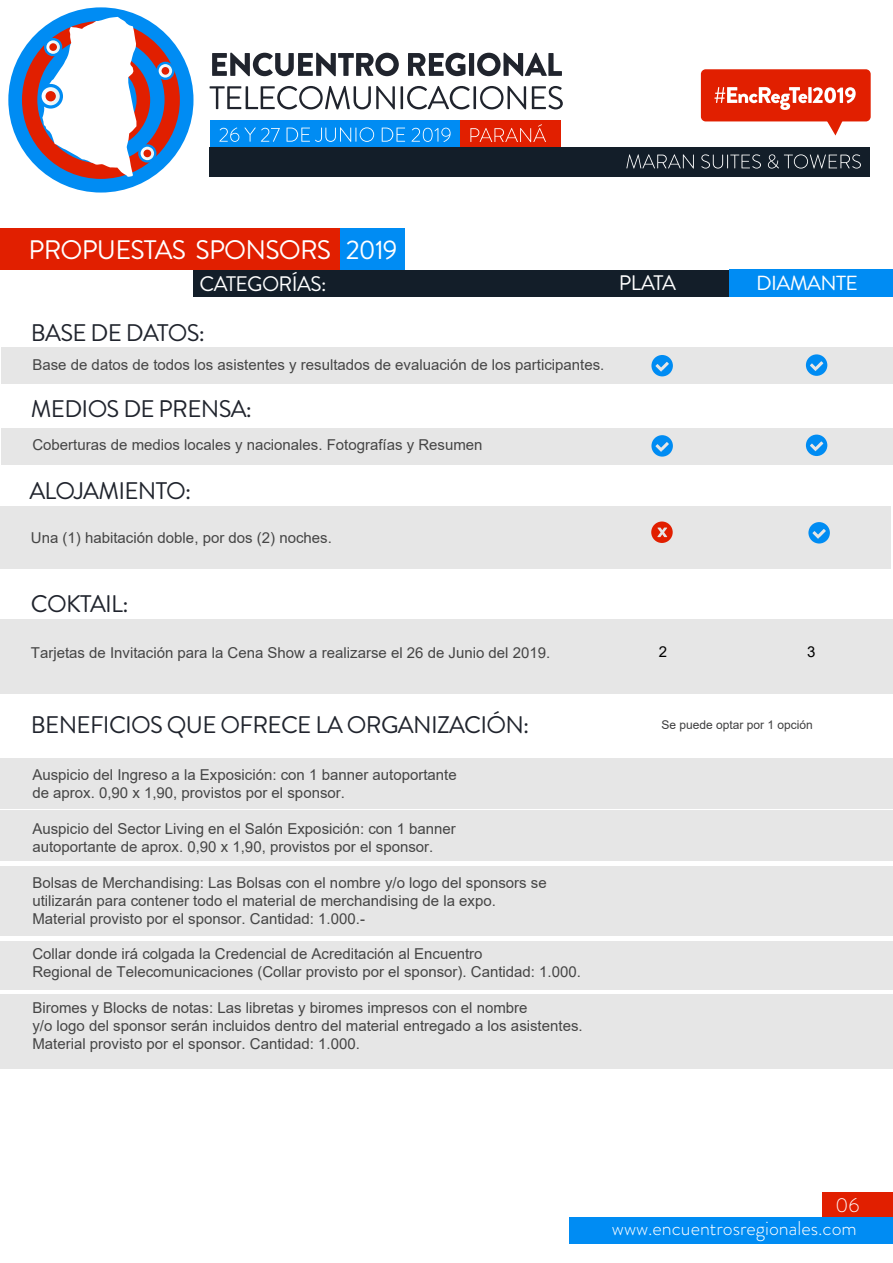
<style>
.page{position:relative;width:893px;height:1263px;background:#fff}
.page>*{position:absolute;margin:0;border:0;box-sizing:border-box;transform-origin:0 0}
.t1{font:26.85px "Brandon Grotesque";letter-spacing:-.03em;color:#fff}
.t2{font:24px "Brandon Grotesque";letter-spacing:-.03em;color:#20242d}
.t3{font:21px "Brandon Grotesque";letter-spacing:-.03em;color:#fff}
.t4{font:20.4px "Brandon Grotesque";letter-spacing:-.03em;color:#fff}
.t5{font:300 19.95px "Brandon Grotesque";color:#fff}
.t6{font:15px/18px "Arial";color:#454545}
.t7{font:15px "Arial";color:#000}
.t8{font:12px "Arial";color:#3e3e3f}
</style>
<div class="page">
<div style="left:570px;top:1217px;width:323px;height:26px;background:#008cf3"></div>
<div style="left:822px;top:1192px;width:71px;height:25px;background:#e11f00"></div>
<div style="left:701px;top:69px;width:170px;height:52px;background:#e11f00;border-radius:5px"></div>
<div style="left:210px;top:147px;width:660px;height:29px;background:#131e29"></div>
<svg style="left:626px;top:154px;width:68px;height:15px"></svg>
<svg style="left:701px;top:154px;width:60px;height:15px"></svg>
<svg style="left:768px;top:154px;width:93px;height:15px"></svg>
<svg style="left:714px;top:87px;width:93px;height:23px"></svg>
<svg style="left:808px;top:87px;width:4px;height:16px"></svg>
<svg style="left:813px;top:87px;width:43px;height:16px"></svg>
<svg style="left:825px;top:121px;width:19px;height:15px"></svg>
<div style="left:433px;top:121px;width:128px;height:26px;background:#e11f00"></div>
<svg style="left:212px;top:53px;width:187px;height:23px"></svg>
<svg style="left:408px;top:53px;width:57px;height:23px"></svg>
<div style="left:469px;top:53px;width:5px;height:23px;background:#20242d"></div>
<svg style="left:477px;top:53px;width:85px;height:23px"></svg>
<svg style="left:210px;top:86px;width:185px;height:23px"></svg>
<hr style="left:401px;top:86px;width:2px;height:23px;background:#20242d">
<svg style="left:407px;top:86px;width:63px;height:23px"></svg>
<hr style="left:473px;top:86px;width:3px;height:23px;background:#20242d">
<svg style="left:480px;top:86px;width:46px;height:23px"></svg>
<svg style="left:532px;top:86px;width:31px;height:23px"></svg>
<div style="left:8px;top:7px;width:185px;height:186px;background:#008cf3;border-radius:50%"></div>
<div style="left:22px;top:21px;width:158px;height:158px;background:#e11f00;border-radius:50%"></div>
<div style="left:37px;top:36px;width:128px;height:127px;background:#008cf3;border-radius:50%"></div>
<div style="left:51px;top:50px;width:99px;height:99px;background:#e11f00;border-radius:50%"></div>
<svg style="left:42px;top:17px;width:94px;height:160px"></svg>
<svg style="left:40px;top:86px;width:21px;height:21px"></svg>
<div style="left:38px;top:84px;width:25px;height:25px;border:3px solid #008cf3;border-radius:50%"></div>
<div style="left:46px;top:91px;width:10px;height:10px;background:#e11f00;border-radius:50%"></div>
<svg style="left:139px;top:145px;width:16px;height:16px"></svg>
<div style="left:138px;top:144px;width:18px;height:19px;border:2px solid #008cf3;border-radius:50%"></div>
<div style="left:144px;top:150px;width:7px;height:7px;background:#e11f00;border-radius:50%"></div>
<svg style="left:45px;top:39px;width:16px;height:16px"></svg>
<div style="left:44px;top:38px;width:18px;height:18px;border:2px solid #008cf3;border-radius:50%"></div>
<div style="left:49px;top:43px;width:8px;height:8px;background:#e11f00;border-radius:50%"></div>
<svg style="left:157px;top:63px;width:16px;height:16px"></svg>
<div style="left:156px;top:62px;width:19px;height:18px;border:2px solid #008cf3;border-radius:50%"></div>
<div style="left:162px;top:67px;width:7px;height:8px;background:#e11f00;border-radius:50%"></div>
<svg style="left:470px;top:124px;width:76px;height:18px"></svg>
<div style="left:210px;top:121px;width:249px;height:26px;background:#008cf3"></div>
<svg style="left:219px;top:127px;width:61px;height:15px"></svg>
<svg style="left:287px;top:127px;width:87px;height:15px"></svg>
<svg style="left:382px;top:128px;width:23px;height:14px"></svg>
<svg style="left:412px;top:128px;width:39px;height:14px"></svg>
<div style="left:0;top:229px;width:405px;height:41px;background:#e11f00"></div>
<div style="left:341px;top:229px;width:64px;height:41px;background:#008cf3"></div>
<div style="left:0;top:506px;width:891px;height:62px;background:#e6e6e6"></div>
<svg style="left:651px;top:521px;width:22px;height:22px"></svg>
<svg style="left:808px;top:522px;width:22px;height:21px"></svg>
<div style="left:0;top:620px;width:893px;height:74px;background:#e6e6e6"></div>
<div style="left:0;top:810px;width:893px;height:51px;background:#e6e6e6"></div>
<div style="left:0;top:758px;width:893px;height:50px;background:#e6e6e6"></div>
<div style="left:0;top:866px;width:893px;height:70px;background:#e6e6e6"></div>
<div style="left:0;top:941px;width:893px;height:49px;background:#e6e6e6"></div>
<div style="left:0;top:994px;width:893px;height:74px;background:#e6e6e6"></div>
<div style="left:193px;top:270px;width:700px;height:27px;background:#131e29"></div>
<div style="left:729px;top:270px;width:164px;height:27px;background:#008cf3"></div>
<div style="left:1px;top:348px;width:892px;height:36px;background:#e6e6e6"></div>
<svg style="left:651px;top:355px;width:22px;height:21px"></svg>
<svg style="left:806px;top:354px;width:21px;height:22px"></svg>
<div style="left:1px;top:428px;width:892px;height:36px;background:#e6e6e6"></div>
<svg style="left:651px;top:435px;width:22px;height:22px"></svg>
<svg style="left:806px;top:435px;width:21px;height:21px"></svg>
<h1 class="t1" style="left:29px;top:231px;width:370px">PROPUESTAS SPONSORS 2019</h1>
<h3 class="t3" style="left:199px;top:269px;width:128px">CATEGORÍAS:</h3>
<h3 class="t3" style="left:619px;top:269px;width:59px">PLATA</h3>
<h3 class="t4" style="left:756px;top:269px;width:103px">DIAMANTE</h3>
<h2 class="t2" style="left:31px;top:316px;width:175px">BASE DE DATOS:</h2>
<p class="t6" style="left:32px;top:355px;width:573px">Base de datos de todos los asistentes y resultados de evaluación de los participantes.</p>
<h2 class="t2" style="left:31px;top:392px;width:223px">MEDIOS DE PRENSA:</h2>
<p class="t6" style="left:32px;top:436px;width:452px">Coberturas de medios locales y nacionales. Fotografías y Resumen</p>
<h2 class="t2" style="left:29px;top:474px;width:163px">ALOJAMIENTO:</h2>
<p class="t6" style="left:31px;top:529px;width:302px">Una (1) habitación doble, por dos (2) noches.</p>
<h2 class="t2" style="left:31px;top:587px;width:99px">COKTAIL:</h2>
<p class="t6" style="left:31px;top:644px;width:521px">Tarjetas de Invitación para la Cena Show a realizarse el 26 de Junio del 2019.</p>
<h2 class="t2" style="left:31px;top:709px;width:500px">BENEFICIOS QUE OFRECE LA ORGANIZACIÓN:</h2>
<p class="t6" style="left:32px;top:765px;width:426px">Auspicio del Ingreso a la Exposición: con 1 banner autoportante de aprox. 0,90 x 1,90, provistos por el sponsor.</p>
<p class="t6" style="left:32px;top:819px;width:425px">Auspicio del Sector Living en el Salón Exposición: con 1 banner autoportante de aprox. 0,90 x 1,90, provistos por el sponsor.</p>
<p class="t6" style="left:32px;top:873px;width:516px">Bolsas de Merchandising: Las Bolsas con el nombre y/o logo del sponsors se utilizarán para contener todo el material de merchandising de la expo.<br>Material provisto por el sponsor. Cantidad: 1.000.-</p>
<p class="t6" style="left:32px;top:945px;width:550px">Collar donde irá colgada la Credencial de Acreditación al Encuentro<br>Regional de Telecomunicaciones (Collar provisto por el sponsor). Cantidad: 1.000.</p>
<p class="t6" style="left:32px;top:999px;width:552px">Biromes y Blocks de notas: Las libretas y biromes impresos con el nombre<br>y/o logo del sponsor serán incluidos dentro del material entregado a los asistentes.<br>Material provisto por el sponsor. Cantidad: 1.000.</p>
<p class="t7" style="left:659px;top:641px;width:10px">2</p>
<p class="t7" style="left:807px;top:641px;width:10px">3</p>
<p class="t8" style="left:661px;top:716px;width:153px">Se puede optar por 1 opción</p>
<h3 class="t5" style="left:835px;top:1191px;width:25px">06</h3>
<h3 class="t5" style="left:612px;top:1214px;width:246px">www.encuentrosregionales.com</h3>
</div>
